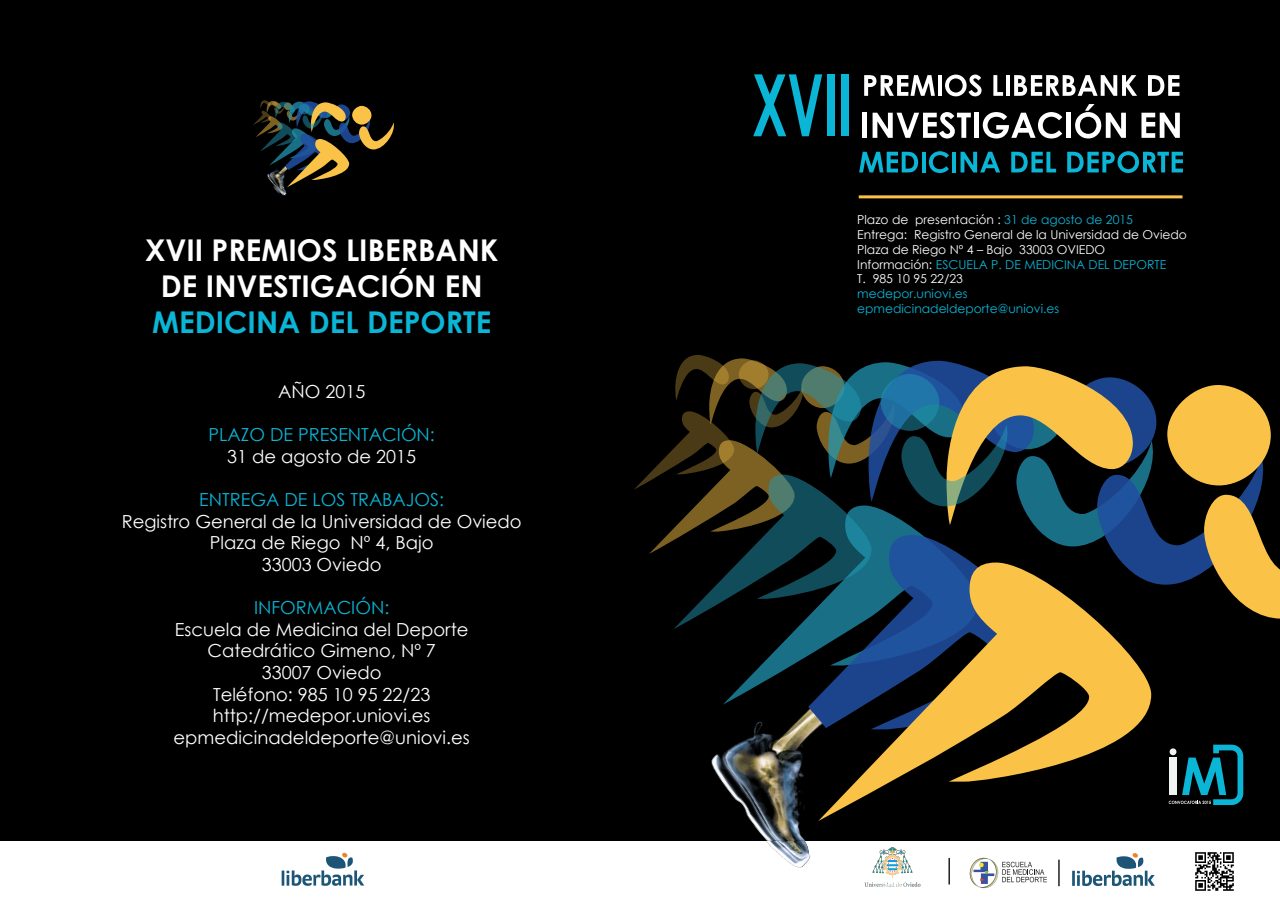
<style>
.page{position:relative;width:1280px;height:910px;background:#fff}
.page>*{position:absolute;margin:0;border:0;box-sizing:border-box;transform-origin:0 0}
.t1{font:700 30px/36px "Century Gothic";color:#fff;text-align:center}
.t2{font:700 30px "Century Gothic";color:#0bb5d6}
.t3{font:18px/21.6px "Century Gothic";color:#fff;text-align:center}
.t4{font:18px "Century Gothic";color:#0bb5d6}
.t5{font:12.3px/14.7px "Century Gothic";color:#fff}
.t6{font:12.3px/14.7px "Century Gothic";color:#0bb5d6}
.s1{color:#0bb5d6}
</style>
<div class="page">
<img style="left:766px;top:841px;width:45px;height:27px">
<div style="left:0;top:0;width:1280px;height:841px;background:#000"></div>
<img style="left:711px;top:710px;width:105px;height:131px">
<svg style="left:723px;top:629px;width:85px;height:76px"></svg>
<svg style="left:808px;top:629px;width:10px;height:100px"></svg>
<svg style="left:818px;top:629px;width:333px;height:192px"></svg>
<svg style="left:634px;top:355px;width:646px;height:274px"></svg>
<svg style="left:864px;top:75px;width:71px;height:21px"></svg>
<hr style="left:938px;top:75px;width:4px;height:21px;background:#fff">
<svg style="left:945px;top:75px;width:36px;height:21px"></svg>
<svg style="left:993px;top:75px;width:10px;height:21px"></svg>
<hr style="left:1006px;top:75px;width:4px;height:21px;background:#fff">
<svg style="left:1014px;top:75px;width:123px;height:21px"></svg>
<svg style="left:1148px;top:75px;width:31px;height:21px"></svg>
<div style="left:862px;top:113px;width:5px;height:25px;background:#fff"></div>
<svg style="left:872px;top:112px;width:99px;height:26px"></svg>
<hr style="left:974px;top:113px;width:4px;height:25px;background:#fff">
<svg style="left:983px;top:112px;width:79px;height:26px"></svg>
<div style="left:1066px;top:113px;width:5px;height:25px;background:#fff"></div>
<svg style="left:1075px;top:104px;width:51px;height:34px"></svg>
<svg style="left:1141px;top:113px;width:39px;height:25px"></svg>
<svg style="left:859px;top:152px;width:59px;height:20px"></svg>
<svg style="left:922px;top:152px;width:3px;height:20px"></svg>
<svg style="left:929px;top:151px;width:20px;height:22px"></svg>
<hr style="left:952px;top:152px;width:4px;height:20px;background:#0bb5d6">
<svg style="left:960px;top:152px;width:40px;height:20px"></svg>
<svg style="left:1011px;top:152px;width:45px;height:20px"></svg>
<svg style="left:1067px;top:151px;width:116px;height:22px"></svg>
<svg style="left:753px;top:74px;width:69px;height:62px"></svg>
<div style="left:827px;top:74px;width:7px;height:62px;background:#0bb5d6"></div>
<div style="left:842px;top:74px;width:7px;height:62px;background:#0bb5d6"></div>
<hr style="left:859px;top:195px;width:323px;height:3px;background:#fac348">
<svg style="left:1169px;top:745px;width:74px;height:60px"></svg>
<img style="left:1195px;top:852px;width:39px;height:39px">
<img style="left:969px;top:857px;width:30px;height:32px">
<svg style="left:1002px;top:862px;width:45px;height:20px"></svg>
<img style="left:864px;top:847px;width:86px;height:40px">
<svg style="left:1072px;top:853px;width:83px;height:33px"></svg>
<hr style="left:948px;top:858px;width:2px;height:26px;background:#231f20">
<hr style="left:1058px;top:860px;width:2px;height:26px;background:#231f20">
<svg style="left:282px;top:853px;width:82px;height:33px"></svg>
<img style="left:273px;top:187px;width:14px;height:9px">
<svg style="left:253px;top:100px;width:141px;height:87px"></svg>
<h1 class="t1" style="left:145px;top:231px;width:355px">XVII PREMIOS LIBERBANK<br>DE INVESTIGACIÓN EN</h1>
<h1 class="t2" style="left:152px;top:300px;width:341px">MEDICINA DEL DEPORTE</h1>
<p class="t3" style="left:278px;top:381px;width:89px">AÑO 2015</p>
<p class="t4" style="left:209px;top:422px;width:228px">PLAZO DE PRESENTACIÓN:</p>
<p class="t3" style="left:227px;top:445px;width:190px">31 de agosto de 2015</p>
<p class="t4" style="left:199px;top:487px;width:246px">ENTREGA DE LOS TRABAJOS:</p>
<p class="t3" style="left:122px;top:510px;width:401px">Registro General de la Universidad de Oviedo<br>Plaza de Riego Nº 4, Bajo<br>33003 Oviedo</p>
<p class="t4" style="left:254px;top:595px;width:137px">INFORMACIÓN:</p>
<p class="t3" style="left:174px;top:618px;width:298px">Escuela de Medicina del Deporte<br>Catedrático Gimeno, Nº 7<br>33007 Oviedo<br>Teléfono: 985 10 95 22/23 http://medepor.uniovi.es epmedicinadeldeporte@uniovi.es</p>
<p class="t5" style="left:857px;top:212px;width:331px">Plazo de presentación : <span class="s1">31 de agosto de 2015<br></span>Entrega: Registro General de la Universidad de Oviedo Plaza de Riego Nº 4 – Bajo 33003 OVIEDO<br>Información: <span class="s1">ESCUELA P. DE MEDICINA DEL DEPORTE<br></span>T. 985 10 95 22/23</p>
<p class="t6" style="left:857px;top:286px;width:204px">medepor.uniovi.es epmedicinadeldeporte@uniovi.es</p>
</div>
